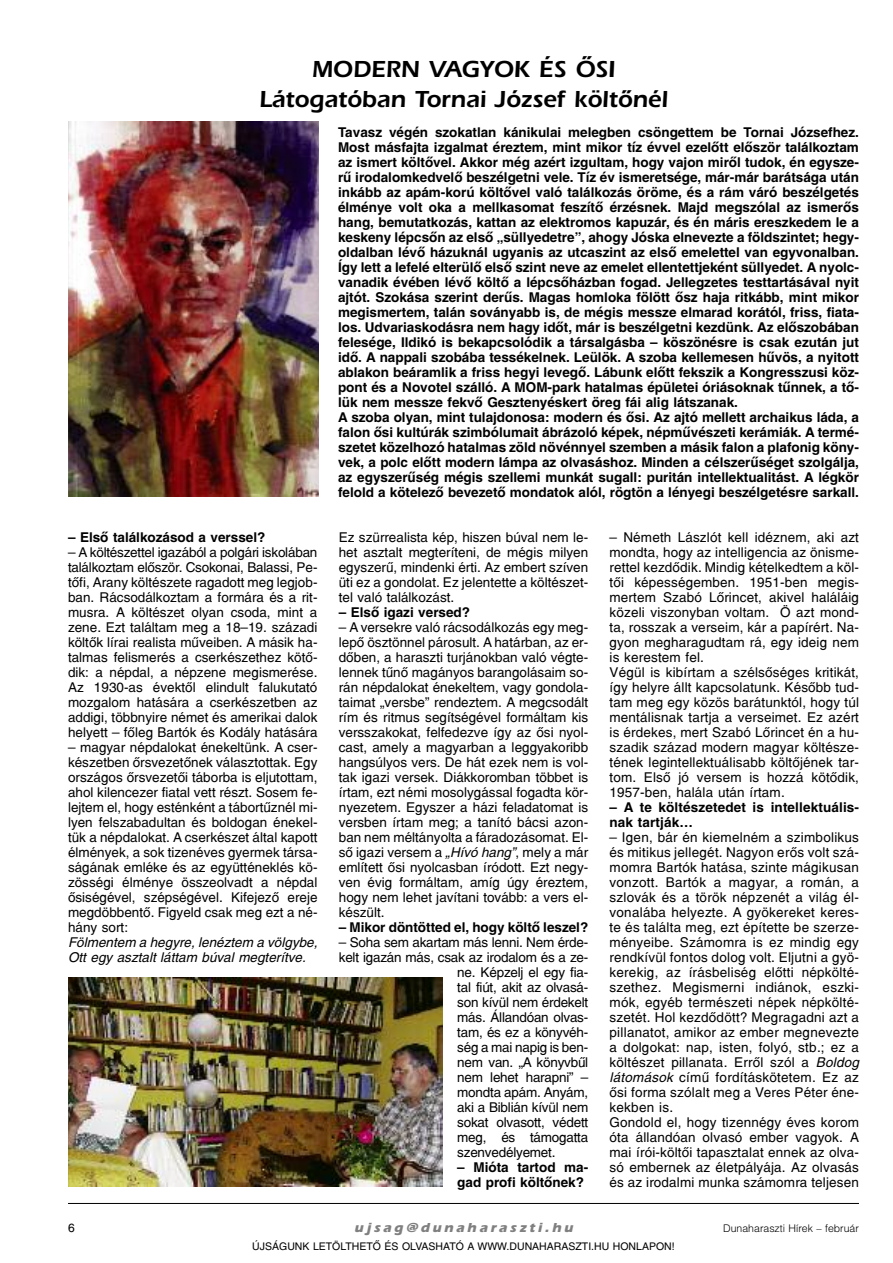
<style>
.page{position:relative;width:893px;height:1263px;background:#fff}
.page>*{position:absolute;margin:0;border:0;box-sizing:border-box;transform-origin:0 0}
.t1{font:900 24px/30px "H Erie";color:#000;text-align:center}
.t2{font:13.5px/15px "H Switzerland";letter-spacing:.01em;color:#000;text-align:justify}
.t3{font:700 13.5px/15px "H Switzerland";color:#000}
.t4{font:13.5px "H Switzerland";letter-spacing:-.015em;color:#000}
.t5{font:italic 13.5px/15px "H Switzerland";color:#000}
.t6{font:italic 700 13.5px "H Erie";color:#808080}
.t7{font:12px "H Switzerland";color:#000}
.t8{font:10.5px "H Switzerland";color:#000}
.t9{font:300 10.5px "H Switzerland";color:#000}
.s1{font-style:italic}
</style>
<div class="page">
<hr style="left:68px;top:1203px;width:791px;height:1px;background:#000">
<img style="left:68px;top:122px;width:251px;height:375px">
<img style="left:68px;top:978px;width:374px;height:208px">
<h1 class="t1" style="left:259px;top:53px;width:410px">MODERN VAGYOK ÉS ÕSI<br>Látogatóban Tornai József költõnél</h1>
<p class="t3" style="left:338px;top:124px;width:522px">Tavasz végén szokatlan kánikulai melegben csöngettem be Tornai Józsefhez.<br>Most másfajta izgalmat éreztem, mint mikor tíz évvel ezelõtt elõször találkoztam az ismert költõvel. Akkor még azért izgultam, hogy vajon mirõl tudok, én egysze&shy;rû irodalomkedvelõ beszélgetni vele. Tíz év ismeretsége, már-már barátsága után inkább az apám-korú költõvel való találkozás öröme, és a rám váró beszélgetés élménye volt oka a mellkasomat feszítõ érzésnek. Majd megszólal az ismerõs hang, bemutatkozás, kattan az elektromos kapuzár, és én máris ereszkedem le a keskeny lépcsõn az elsõ „süllyedetre”, ahogy Jóska elnevezte a földszintet; hegy&shy;oldalban lévõ házuknál ugyanis az utcaszint az elsõ emelettel van egyvonalban.<br>Így lett a lefelé elterülõ elsõ szint neve az emelet ellentettjeként süllyedet. A nyolc&shy;vanadik évében lévõ költõ a lépcsõházban fogad. Jellegzetes testtartásával nyit ajtót. Szokása szerint derûs. Magas homloka fölött õsz haja ritkább, mint mikor megismertem, talán soványabb is, de mégis messze elmarad korától, friss, fiata&shy;los. Udvariaskodásra nem hagy idõt, már is beszélgetni kezdünk. Az elõszobában felesége, Ildikó is bekapcsolódik a társalgásba – köszönésre is csak ezután jut idõ. A nappali szobába tessékelnek. Leülök. A szoba kellemesen hûvös, a nyitott ablakon beáramlik a friss hegyi levegõ. Lábunk elõtt fekszik a Kongresszusi köz&shy;pont és a Novotel szálló. A MOM-park hatalmas épületei óriásoknak tûnnek, a tõ&shy;lük nem messze fekvõ Gesztenyéskert öreg fái alig látszanak.<br>A szoba olyan, mint tulajdonosa: modern és õsi. Az ajtó mellett archaikus láda, a falon õsi kultúrák szimbólumait ábrázoló képek, népmûvészeti kerámiák. A termé&shy;szetet közelhozó hatalmas zöld növénnyel szemben a másik falon a plafonig köny&shy;vek, a polc elõtt modern lámpa az olvasáshoz. Minden a célszerûséget szolgálja, az egyszerûség mégis szellemi munkát sugall: puritán intellektualitást. A légkör felold a kötelezõ bevezetõ mondatok alól, rögtön a lényegi beszélgetésre sarkall.</p>
<p class="t3" style="left:68px;top:529px;width:199px">– Elsõ találkozásod a verssel?</p>
<p class="t2" style="left:68px;top:544px;width:251px">– A költészettel igazából a polgári iskolában találkoztam elõször. Csokonai, Balassi, Pe&shy;tõfi, Arany költészete ragadott meg legjob&shy;ban. Rácsodálkoztam a formára és a rit&shy;musra. A költészet olyan csoda, mint a zene. Ezt találtam meg a 18–19. századi költõk lírai realista mûveiben. A másik ha&shy;talmas felismerés a cserkészethez kötõ&shy;dik: a népdal, a népzene megismerése.<br>Az 1930-as évektõl elindult falukutató mozgalom hatására a cserkészetben az addigi, többnyire német és amerikai dalok helyett – fõleg Bartók és Kodály hatására</p>
<p class="t2" style="left:68px;top:739px;width:251px">– magyar népdalokat énekeltünk. A cser&shy;készetben õrsvezetõnek választottak. Egy országos õrsvezetõi táborba is eljutottam, ahol kilencezer fiatal vett részt. Sosem fe&shy;lejtem el, hogy esténként a tábortûznél mi&shy;lyen felszabadultan és boldogan énekel&shy;tük a népdalokat. A cserkészet által kapott élmények, a sok tizenéves gyermek társa&shy;ságának emléke és az együtténeklés kö&shy;zösségi élménye összeolvadt a népdal õsiségével, szépségével. Kifejezõ ereje megdöbbentõ. Figyeld csak meg ezt a né&shy;hány sort:</p>
<p class="t5" style="left:68px;top:934px;width:251px">Fölmentem a hegyre, lenéztem a völgybe,<br>Ott egy asztalt láttam búval megterítve.</p>
<p class="t2" style="left:339px;top:529px;width:251px">Ez szürrealista kép, hiszen búval nem le&shy;het asztalt megteríteni, de mégis milyen egyszerû, mindenki érti. Az embert szíven üti ez a gondolat. Ez jelentette a költészet&shy;tel való találkozást.</p>
<p class="t3" style="left:339px;top:604px;width:133px">– Elsõ igazi versed?</p>
<p class="t2" style="left:339px;top:619px;width:251px">– A versekre való rácsodálkozás egy meg&shy;lepõ ösztönnel párosult. A határban, az er&shy;dõben, a haraszti turjánokban való végte&shy;lennek tûnõ magányos barangolásaim so&shy;rán népdalokat énekeltem, vagy gondola&shy;taimat „versbe” rendeztem. A megcsodált rím és ritmus segítségével formáltam kis versszakokat, felfedezve így az õsi nyol&shy;cast, amely a magyarban a leggyakoribb hangsúlyos vers. De hát ezek nem is vol&shy;tak igazi versek. Diákkoromban többet is írtam, ezt némi mosolygással fogadta kör&shy;nyezetem. Egyszer a házi feladatomat is versben írtam meg; a tanító bácsi azon&shy;ban nem méltányolta a fáradozásomat. El&shy;sõ igazi versem a <span class="s1">„Hívó hang”</span>, mely a már említett õsi nyolcasban íródott. Ezt negy&shy;ven évig formáltam, amíg úgy éreztem, hogy nem lehet javítani tovább: a vers el&shy;készült.</p>
<p class="t3" style="left:339px;top:919px;width:251px">– Mikor döntötted el, hogy költõ leszel?</p>
<p class="t4" style="left:339px;top:934px;width:251px">– Soha sem akartam más lenni. Nem érde-</p>
<p class="t4" style="left:339px;top:949px;width:251px">kelt igazán más, csak az irodalom és a ze-</p>
<p class="t4" style="left:457px;top:964px;width:132px">ne. Képzelj el egy fia-</p>
<p class="t4" style="left:457px;top:979px;width:132px">tal fiút, akit az olvasá-</p>
<p class="t4" style="left:457px;top:994px;width:132px">son kívül nem érdekelt</p>
<p class="t4" style="left:457px;top:1009px;width:132px">más. Állandóan olvas-</p>
<p class="t4" style="left:457px;top:1024px;width:132px">tam, és ez a könyvéh-</p>
<p class="t4" style="left:457px;top:1039px;width:132px">ség a mai napig is ben-</p>
<p class="t4" style="left:457px;top:1054px;width:132px">nem van. „A könyvbûl</p>
<p class="t4" style="left:457px;top:1069px;width:132px">nem lehet harapni” –</p>
<p class="t4" style="left:457px;top:1084px;width:132px">mondta apám. Anyám,</p>
<p class="t4" style="left:457px;top:1099px;width:132px">aki a Biblián kívül nem</p>
<p class="t4" style="left:457px;top:1114px;width:132px">sokat olvasott, védett</p>
<p class="t4" style="left:457px;top:1129px;width:132px">meg, és támogatta</p>
<p class="t4" style="left:457px;top:1144px;width:100px">szenvedélyemet.</p>
<p class="t3" style="left:457px;top:1159px;width:132px">– Mióta tartod ma&shy;gad profi költõnek?</p>
<p class="t2" style="left:610px;top:529px;width:251px;text-align:left">– Németh Lászlót kell idéznem, aki azt mondta, hogy az intelligencia az önisme&shy;rettel kezdõdik. Mindig kételkedtem a köl&shy;tõi képességemben. 1951-ben megis&shy;mertem Szabó Lõrincet, akivel haláláig közeli viszonyban voltam. Ö azt mond&shy;ta, rosszak a verseim, kár a papírért. Na&shy;gyon megharagudtam rá, egy ideig nem is kerestem fel.<br>Végül is kibírtam a szélsõséges kritikát, így helyre állt kapcsolatunk. Késõbb tud&shy;tam meg egy közös barátunktól, hogy túl mentálisnak tartja a verseimet. Ez azért is érdekes, mert Szabó Lõrincet én a hu&shy;szadik század modern magyar költésze&shy;tének legintellektuálisabb költõjének tar&shy;tom. Elsõ jó versem is hozzá kötõdik, 1957-ben, halála után írtam.</p>
<p class="t3" style="left:610px;top:799px;width:251px">– A te költészetedet is intellektuális&shy;nak tartják…</p>
<p class="t2" style="left:610px;top:829px;width:251px;text-align:left">– Igen, bár én kiemelném a szimbolikus és mitikus jellegét. Nagyon erõs volt szá&shy;momra Bartók hatása, szinte mágikusan vonzott. Bartók a magyar, a román, a szlovák és a török népzenét a világ él&shy;vonalába helyezte. A gyökereket keres&shy;te és találta meg, ezt építette be szerze&shy;ményeibe. Számomra is ez mindig egy rendkívül fontos dolog volt. Eljutni a gyö&shy;kerekig, az írásbeliség elõtti népkölté&shy;szethez. Megismerni indiánok, eszki&shy;mók, egyéb természeti népek népkölté&shy;szetét. Hol kezdõdött? Megragadni azt a pillanatot, amikor az ember megnevezte a dolgokat: nap, isten, folyó, stb.; ez a költészet pillanata. Errõl szól a <span class="s1">Boldog látomások</span> címû fordításkötetem. Ez az õsi forma szólalt meg a Veres Péter éne&shy;kekben is.<br>Gondold el, hogy tizennégy éves korom óta állandóan olvasó ember vagyok. A mai írói-költõi tapasztalat ennek az olva&shy;só embernek az életpályája. Az olvasás és az irodalmi munka számomra teljesen</p>
<p class="t7" style="left:68px;top:1220px;width:8px">6</p>
<p class="t6" style="left:354px;top:1219px;width:224px">uj sag@dunaharaszti.hu</p>
<p class="t9" style="left:723px;top:1221px;width:137px">Dunaharaszti Hírek – február</p>
<p class="t8" style="left:252px;top:1240px;width:424px">ÚJSÁGUNK LETÖLTHETÕ ÉS OLVASHATÓ A WWW.DUNAHARASZTI.HU HONLAPON!</p>
</div>
